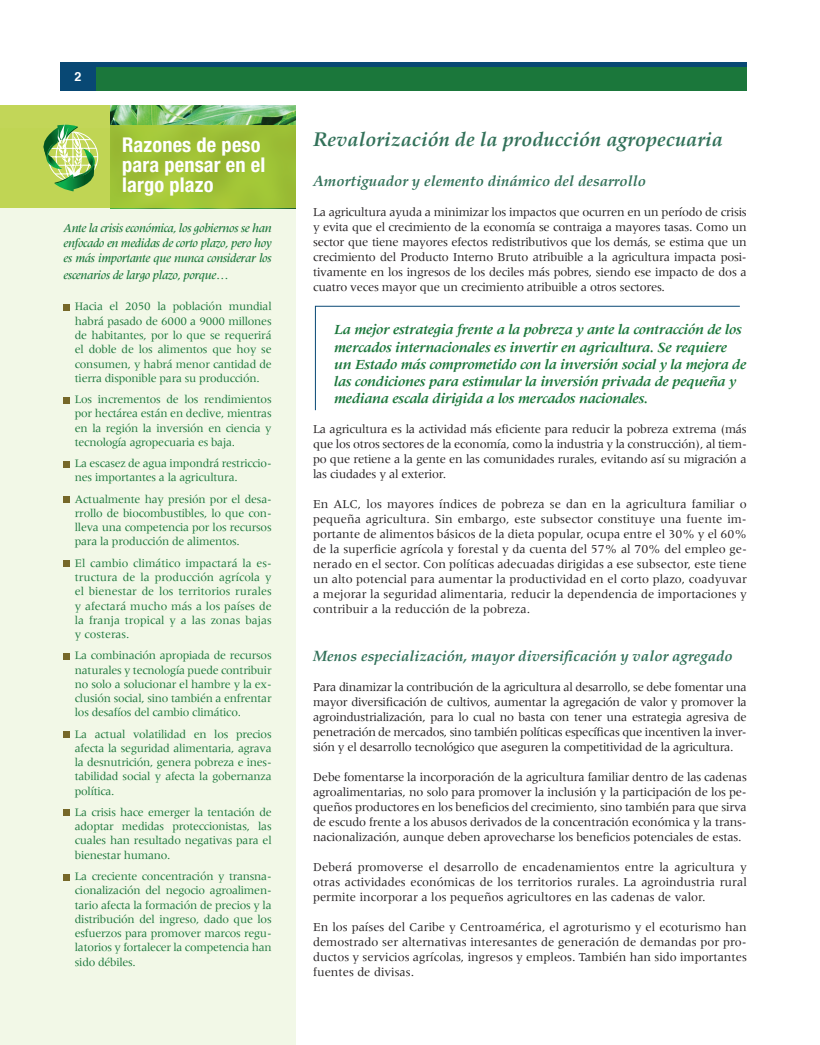
<style>
.page{position:relative;width:820px;height:1045px;background:#fff}
.page>*{position:absolute;margin:0;border:0;box-sizing:border-box;transform-origin:0 0}
.t1{font:700 condensed 20.38px/20px "Helvetica Neue";letter-spacing:.01em;color:#fff}
.t2{font:italic 700 20px "Palatino";color:#327159}
.t3{font:italic 700 15px "Palatino";color:#327159}
.t4{font:italic 700 14.38px/17.2px "Meridien";letter-spacing:-.015em;color:#1b773b}
.t5{font:12.5px/15px "Meridien";letter-spacing:-.015em;color:#231f20;text-align:justify}
.t6{font:italic 500 12.5px/15px "Meridien";letter-spacing:-.025em;color:#1b773b;text-align:justify}
.t7{font:700 12.5px "Helvetica";color:#fff}
.t8{font:11.88px/14.2px "Meridien";letter-spacing:-.02em;color:#1b773b;text-align:justify}
</style>
<div class="page">
<div style="left:61px;top:62px;width:685px;height:29px;background:#1b773b"></div>
<div style="left:74px;top:62px;width:672px;height:5px;background:#084874"></div>
<div style="left:61px;top:62px;width:35px;height:29px;background:#084874"></div>
<div style="left:0;top:128px;width:295px;height:916px;background:#f2f8e7"></div>
<div style="left:0;top:105px;width:112px;height:103px;background:#c0d554"></div>
<img style="left:110px;top:105px;width:185px;height:21px">
<svg style="left:64px;top:304px;width:6px;height:6px"></svg>
<svg style="left:64px;top:397px;width:6px;height:6px"></svg>
<svg style="left:64px;top:461px;width:6px;height:6px"></svg>
<svg style="left:64px;top:496px;width:6px;height:6px"></svg>
<svg style="left:64px;top:560px;width:6px;height:6px"></svg>
<svg style="left:64px;top:653px;width:6px;height:6px"></svg>
<svg style="left:64px;top:731px;width:6px;height:6px"></svg>
<svg style="left:64px;top:809px;width:6px;height:6px"></svg>
<svg style="left:64px;top:874px;width:6px;height:5px"></svg>
<div style="left:110px;top:126px;width:185px;height:82px;background:#9ec136"></div>
<svg style="left:43px;top:122px;width:55px;height:69px"></svg>
<svg style="left:314px;top:305px;width:426px;height:105px"></svg>
<p class="t7" style="left:75px;top:65px;width:8px">2</p>
<h1 class="t1" style="left:122px;top:134px;width:145px">Razones de peso para pensar en el largo plazo</h1>
<p class="t6" style="left:64px;top:221px;width:209px">Ante la crisis económica, los gobiernos se han enfocado en medidas de corto plazo, pero hoy es más importante que nunca considerar los</p>
<p class="t6" style="left:64px;top:267px;width:166px">escenarios de largo plazo, porque…</p>
<p class="t8" style="left:75px;top:299px;width:198px">Hacia el 2050 la población mundial habrá pasado de 6000 a 9000 millones de habitantes, por lo que se requerirá el doble de los alimentos que hoy se consumen, y habrá menor cantidad de tierra disponible para su producción.</p>
<p class="t8" style="left:75px;top:392px;width:198px">Los incrementos de los rendimientos por hectárea están en declive, mientras en la región la inversión en ciencia y tecnología agropecuaria es baja.</p>
<p class="t8" style="left:75px;top:456px;width:198px">La escasez de agua impondrá restriccio&shy;nes importantes a la agricultura.</p>
<p class="t8" style="left:75px;top:491px;width:198px">Actualmente hay presión por el desa&shy;rrollo de biocombustibles, lo que con&shy;lleva una competencia por los recursos para la producción de alimentos.</p>
<p class="t8" style="left:75px;top:555px;width:198px">El cambio climático impactará la es&shy;tructura de la producción agrícola y el bienestar de los territorios rurales y afectará mucho más a los países de la franja tropical y a las zonas bajas y costeras.</p>
<p class="t8" style="left:75px;top:648px;width:198px">La combinación apropiada de recursos naturales y tecnología puede contribuir no solo a solucionar el hambre y la ex&shy;clusión social, sino también a enfrentar los desafíos del cambio climático.</p>
<p class="t8" style="left:75px;top:726px;width:198px">La actual volatilidad en los precios afecta la seguridad alimentaria, agrava la desnutrición, genera pobreza e ines&shy;tabilidad social y afecta la gobernanza política.</p>
<p class="t8" style="left:75px;top:804px;width:198px">La crisis hace emerger la tentación de adoptar medidas proteccionistas, las cuales han resultado negativas para el bienestar humano.</p>
<p class="t8" style="left:75px;top:868px;width:198px">La creciente concentración y transna&shy;cionalización del negocio agroalimen&shy;tario afecta la formación de precios y la distribución del ingreso, dado que los esfuerzos para promover marcos regu&shy;latorios y fortalecer la competencia han sido débiles.</p>
<h2 class="t2" style="left:313px;top:127px;width:411px">Revalorización de la producción agropecuaria</h2>
<p class="t3" style="left:313px;top:172px;width:334px">Amortiguador y elemento dinámico del desarrollo</p>
<p class="t5" style="left:313px;top:205px;width:435px">La agricultura ayuda a minimizar los impactos que ocurren en un período de crisis y evita que el crecimiento de la economía se contraiga a mayores tasas. Como un sector que tiene mayores efectos redistributivos que los demás, se estima que un crecimiento del Producto Interno Bruto atribuible a la agricultura impacta posi&shy;tivamente en los ingresos de los deciles más pobres, siendo ese impacto de dos a cuatro veces mayor que un crecimiento atribuible a otros sectores.</p>
<p class="t4" style="left:334px;top:321px;width:413px">La mejor estrategia frente a la pobreza y ante la contracción de los mercados internacionales es invertir en agricultura. Se requiere un Estado más comprometido con la inversión social y la mejora de las condiciones para estimular la inversión privada de pequeña y mediana escala dirigida a los mercados nacionales.</p>
<p class="t5" style="left:313px;top:421px;width:435px">La agricultura es la actividad más eficiente para reducir la pobreza extrema (más que los otros sectores de la economía, como la industria y la construcción), al tiem&shy;po que retiene a la gente en las comunidades rurales, evitando así su migración a las ciudades y al exterior.</p>
<p class="t5" style="left:313px;top:496px;width:435px">En ALC, los mayores índices de pobreza se dan en la agricultura familiar o pequeña agricultura. Sin embargo, este subsector constituye una fuente im&shy;portante de alimentos básicos de la dieta popular, ocupa entre el 30% y el 60% de la superficie agrícola y forestal y da cuenta del 57% al 70% del empleo ge&shy;nerado en el sector. Con políticas adecuadas dirigidas a ese subsector, este tiene un alto potencial para aumentar la productividad en el corto plazo, coadyuvar a mejorar la seguridad alimentaria, reducir la dependencia de importaciones y contribuir a la reducción de la pobreza.</p>
<p class="t3" style="left:313px;top:646px;width:421px">Menos especialización, mayor diversificación y valor agregado</p>
<p class="t5" style="left:313px;top:679px;width:435px">Para dinamizar la contribución de la agricultura al desarrollo, se debe fomentar una mayor diversificación de cultivos, aumentar la agregación de valor y promover la agroindustrialización, para lo cual no basta con tener una estrategia agresiva de penetración de mercados, sino también políticas específicas que incentiven la inver&shy;sión y el desarrollo tecnológico que aseguren la competitividad de la agricultura.</p>
<p class="t5" style="left:313px;top:769px;width:435px">Debe fomentarse la incorporación de la agricultura familiar dentro de las cadenas agroalimentarias, no solo para promover la inclusión y la participación de los pe&shy;queños productores en los beneficios del crecimiento, sino también para que sirva de escudo frente a los abusos derivados de la concentración económica y la trans&shy;nacionalización, aunque deben aprovecharse los beneficios potenciales de estas.</p>
<p class="t5" style="left:313px;top:859px;width:435px">Deberá promoverse el desarrollo de encadenamientos entre la agricultura y otras actividades económicas de los territorios rurales. La agroindustria rural permite incorporar a los pequeños agricultores en las cadenas de valor.</p>
<p class="t5" style="left:313px;top:919px;width:435px">En los países del Caribe y Centroamérica, el agroturismo y el ecoturismo han demostrado ser alternativas interesantes de generación de demandas por pro&shy;ductos y servicios agrícolas, ingresos y empleos. También han sido importantes fuentes de divisas.</p>
</div>
